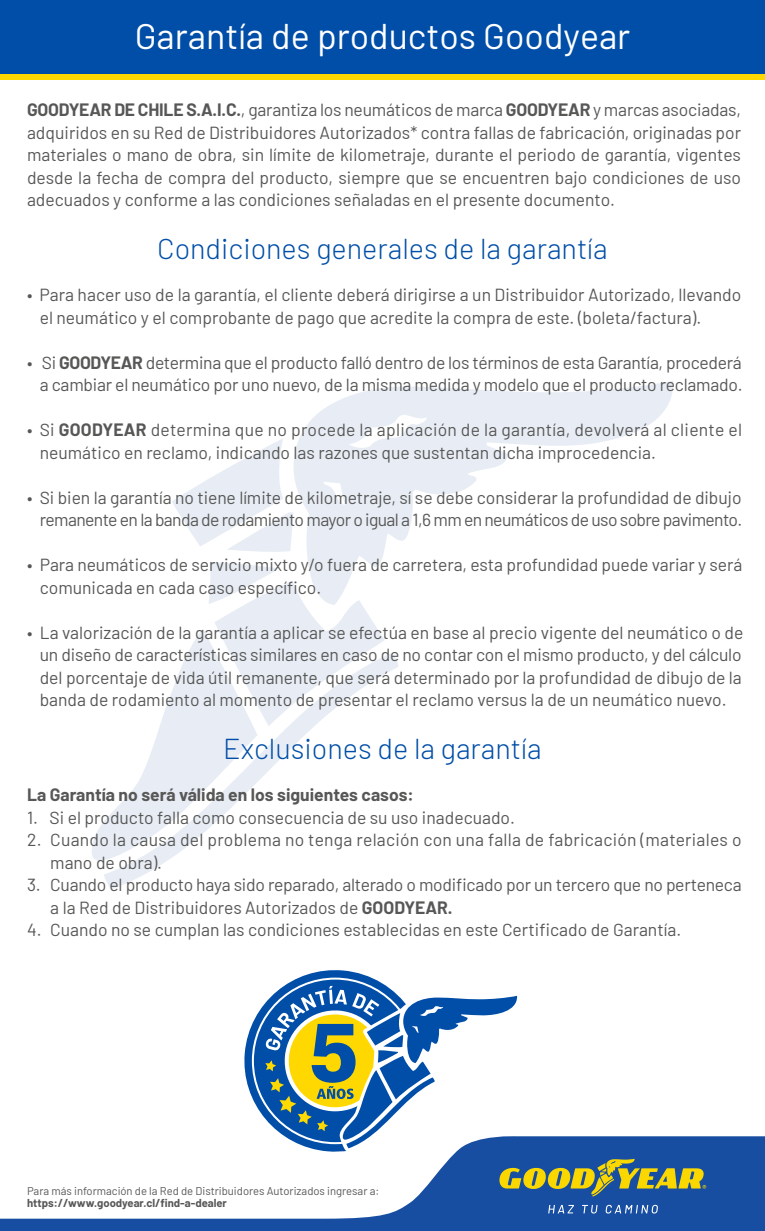
<style>
.page{position:relative;width:765px;height:1231px;background:#fff}
.page>*{position:absolute;margin:0;border:0;box-sizing:border-box;transform-origin:0 0}
.t1{font:35.75px "Barlow";color:#fff}
.t2{font:300 28.75px "Barlow";color:#004ea7}
.t3{font:17.5px/22.5px "Barlow";color:#575756}
.t4{font:700 17.5px "Barlow";color:#575756}
.t5{font:11.25px "Barlow";color:#575756}
.t6{font:700 11.25px "Barlow";color:#575756}
.s1{font-weight:700}
</style>
<div class="page">
<div style="left:0;top:0;width:765px;height:74px;background:#004ea7"></div>
<div style="left:0;top:74px;width:765px;height:6px;background:#fed800"></div>
<svg style="left:0;top:1136px;width:765px;height:94px"></svg>
<svg style="left:499px;top:1158px;width:207px;height:38px"></svg>
<svg style="left:548px;top:1204px;width:26px;height:9px"></svg>
<svg style="left:582px;top:1204px;width:16px;height:9px"></svg>
<svg style="left:606px;top:1204px;width:52px;height:9px"></svg>
<svg style="left:92px;top:381px;width:581px;height:508px"></svg>
<svg style="left:240px;top:970px;width:284px;height:182px"></svg>
<h1 class="t1" style="left:135px;top:10px;width:497px">Garantía de productos Goodyear</h1>
<p class="t3" style="left:27px;top:97px;width:716px;text-align:justify"><span class="s1">GOODYEAR DE CHILE S.A.I.C.</span>, garantiza los neumáticos de marca <span class="s1">GOODYEAR</span> y marcas asociadas, adquiridos en su Red de Distribuidores Autorizados* contra fallas de fabricación, originadas por materiales o mano de obra, sin límite de kilometraje, durante el periodo de garantía, vigentes desde la fecha de compra del producto, siempre que se encuentren bajo condiciones de uso adecuados y conforme a las condiciones señaladas en el presente documento.</p>
<h2 class="t2" style="left:157px;top:228px;width:452px">Condiciones generales de la garantía</h2>
<p class="t3" style="left:40px;top:282px;width:703px;text-indent:-13px">• Para hacer uso de la garantía, el cliente deberá dirigirse a un Distribuidor Autorizado, llevando el neumático y el comprobante de pago que acredite la compra de este. (boleta/factura).</p>
<p class="t3" style="left:27px;top:349px;width:717px;text-align:right">• Si <span class="s1">GOODYEAR</span> determina que el producto falló dentro de los términos de esta Garantía, procederá a cambiar el neumático por uno nuevo, de la misma medida y modelo que el producto reclamado.</p>
<p class="t3" style="left:40px;top:417px;width:704px;text-indent:-13px">• Si <span class="s1">GOODYEAR</span> determina que no procede la aplicación de la garantía, devolverá al cliente el neumático en reclamo, indicando las razones que sustentan dicha improcedencia.</p>
<p class="t3" style="left:27px;top:484px;width:717px;text-align:right">• Si bien la garantía no tiene límite de kilometraje, sí se debe considerar la profundidad de dibujo remanente en la banda de rodamiento mayor o igual a 1,6 mm en neumáticos de uso sobre pavimento.</p>
<p class="t3" style="left:40px;top:552px;width:704px;text-indent:-13px">• Para neumáticos de servicio mixto y/o fuera de carretera, esta profundidad puede variar y será comunicada en cada caso específico.</p>
<p class="t3" style="left:40px;top:619px;width:705px;text-align:justify;text-indent:-13px">• La valorización de la garantía a aplicar se efectúa en base al precio vigente del neumático o de un diseño de características similares en caso de no contar con el mismo producto, y del cálculo del porcentaje de vida útil remanente, que será determinado por la profundidad de dibujo de la banda de rodamiento al momento de presentar el reclamo versus la de un neumático nuevo.</p>
<h2 class="t2" style="left:223px;top:728px;width:320px">Exclusiones de la garantía</h2>
<p class="t4" style="left:27px;top:782px;width:388px">La Garantía no será válida en los siguientes casos:</p>
<p class="t3" style="left:27px;top:804px;width:489px">1. Si el producto falla como consecuencia de su uso inadecuado.</p>
<p class="t3" style="left:50px;top:827px;width:693px;text-indent:-23px">2. Cuando la causa del problema no tenga relación con una falla de fabricación (materiales o mano de obra).</p>
<p class="t3" style="left:50px;top:872px;width:693px;text-indent:-23px">3. Cuando el producto haya sido reparado, alterado o modificado por un tercero que no perteneca a la Red de Distribuidores Autorizados de <span class="s1">GOODYEAR.</span></p>
<p class="t3" style="left:27px;top:917px;width:656px">4. Cuando no se cumplan las condiciones establecidas en este Certificado de Garantía.</p>
<p class="t5" style="left:27px;top:1182px;width:354px">Para más información de la Red de Distribuidores Autorizados ingresar a:</p>
<p class="t6" style="left:27px;top:1195px;width:201px">https://www.goodyear.cl/find-a-dealer</p>
</div>
